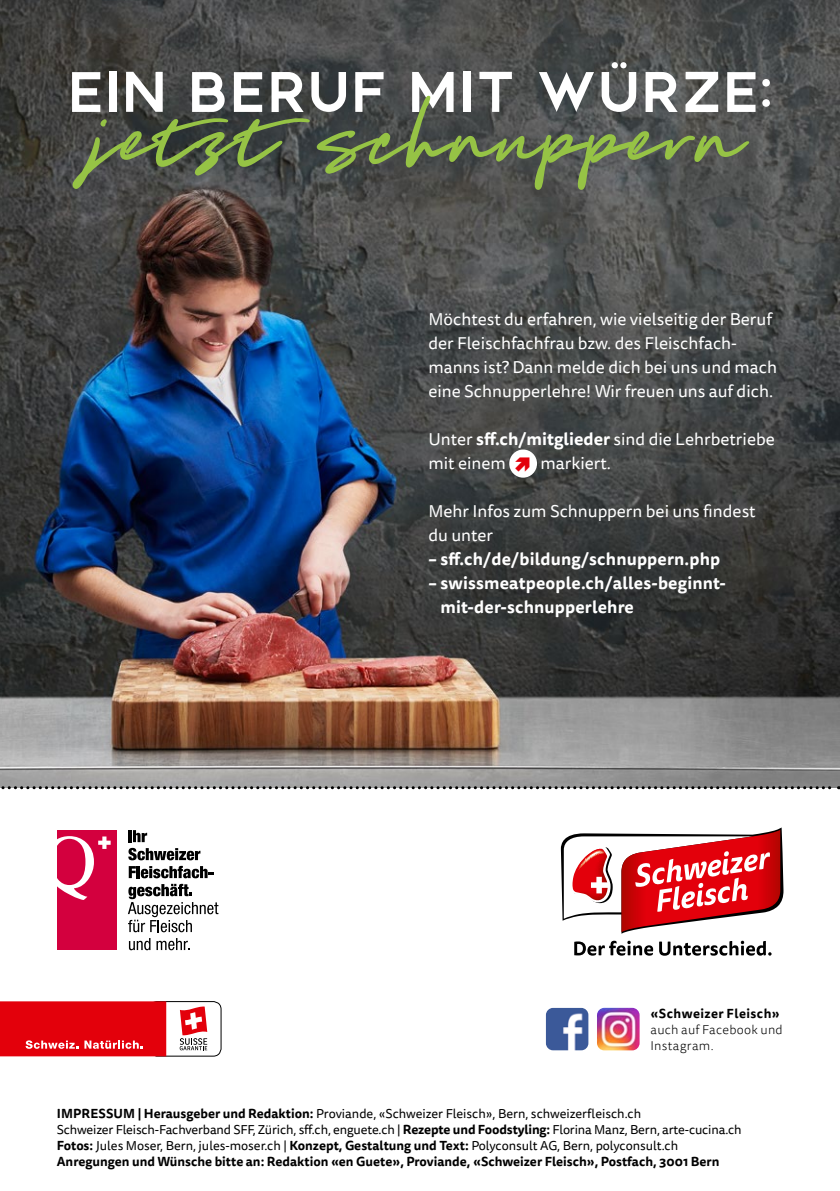
<style>
.page{position:relative;width:840px;height:1191px;background:#fff}
.page>*{position:absolute;margin:0;border:0;box-sizing:border-box;transform-origin:0 0}
.t1{font:160px "Distinct Style Script";letter-spacing:.01em;color:#96c345}
.t2{font:700 50px "Distinct Style Sans";letter-spacing:-.015em;color:#fff}
.t3{font:17px/24px "Tisa Sans Pro";color:#fff}
.t4{font:700 17px/24px "Tisa Sans Pro";letter-spacing:.01em;color:#fff}
.t5{font:12.8px/16px "Tisa Sans Pro";letter-spacing:-.01em;color:#000}
.t6{font:300 12.8px/16px "Tisa Sans Pro";letter-spacing:.02em;color:#000}
.t7{font:700 12.8px "Tisa Sans Pro";letter-spacing:.035em;color:#000}
.s1{font-weight:700}
</style>
<div class="page">
<img style="left:0;top:0;width:839px;height:786px">
<hr style="left:128px;top:830px;width:4px;height:12px;background:#000">
<svg style="left:133px;top:830px;width:14px;height:12px"></svg>
<svg style="left:128px;top:848px;width:72px;height:12px"></svg>
<svg style="left:129px;top:866px;width:85px;height:12px"></svg>
<svg style="left:128px;top:884px;width:90px;height:48px"></svg>
<svg style="left:129px;top:938px;width:21px;height:12px"></svg>
<svg style="left:156px;top:938px;width:33px;height:12px"></svg>
<div style="left:57px;top:830px;width:60px;height:120px;background:#d3003e"></div>
<svg style="left:57px;top:836px;width:54px;height:64px"></svg>
<div style="left:149px;top:1001px;width:72px;height:55px;border:1px solid #000;border-radius:8px"></div>
<svg style="left:180px;top:1006px;width:27px;height:44px"></svg>
<div style="left:0;top:1001px;width:166px;height:55px;background:#e3000b"></div>
<svg style="left:26px;top:1040px;width:52px;height:8px"></svg>
<svg style="left:84px;top:1040px;width:59px;height:8px"></svg>
<svg style="left:560px;top:827px;width:223px;height:106px"></svg>
<svg style="left:574px;top:940px;width:78px;height:15px"></svg>
<svg style="left:659px;top:940px;width:112px;height:15px"></svg>
<img style="left:546px;top:1009px;width:41px;height:40px">
<div style="left:543px;top:1006px;width:47px;height:46px;border:2px solid #fff;border-radius:8px"></div>
<img style="left:597px;top:1009px;width:41px;height:40px">
<div style="left:594px;top:1006px;width:47px;height:46px;border:2px solid #fff;border-radius:8px"></div>
<svg style="left:0;top:786px;width:839px;height:3px;background:#757575"></svg>
<div style="left:509px;top:449px;width:27px;height:28px;background:#fff;border-radius:50%"></div>
<h2 class="t2" style="left:67px;top:59px;width:706px">EIN BERUF MIT WÜRZE:</h2>
<h1 class="t1" style="left:95px;top:64px;width:650px">jetzt schnuppern</h1>
<h3 class="t3" style="left:428px;top:307px;width:350px">Möchtest du erfahren, wie vielseitig der Beruf der Fleischfachfrau bzw. des Fleischfach&shy;manns ist? Dann melde dich bei uns und mach eine Schnupperlehre! Wir freuen uns auf dich.</h3>
<h3 class="t3" style="left:428px;top:427px;width:348px">Unter <span class="s1">sff.ch/mitglieder</span> sind die Lehrbetriebe mit einem</h3>
<h3 class="t3" style="left:540px;top:451px;width:72px">markiert.</h3>
<h3 class="t3" style="left:428px;top:499px;width:328px">Mehr Infos zum Schnuppern bei uns findest du unter</h3>
<h3 class="t4" style="left:428px;top:546px;width:293px">– sff.ch/de/bildung/schnuppern.php</h3>
<h3 class="t4" style="left:440px;top:570px;width:287px;text-indent:-12px">– swissmeatpeople.ch/alles-beginnt&shy;mit-der-schnupperlehre</h3>
<p class="t7" style="left:650px;top:1003px;width:131px">«Schweizer Fleisch»</p>
<p class="t6" style="left:650px;top:1021px;width:134px">auch auf Facebook und<br>Instagram.</p>
<p class="t5" style="left:57px;top:1106px;width:686px"><span class="s1">IMPRESSUM | Herausgeber und Redaktion:</span> Proviande, «Schweizer Fleisch», Bern, schweizerfleisch.ch<br>Schweizer Fleisch-Fachverband SFF, Zürich, sff.ch, enguete.ch | <span class="s1">Rezepte und Foodstyling:</span> Florina Manz, Bern, arte-cucina.ch <span class="s1">Fotos:</span> Jules Moser, Bern, jules-moser.ch | <span class="s1">Konzept, Gestaltung und Text:</span> Polyconsult AG, Bern, polyconsult.ch <span class="s1">Anregungen und Wünsche bitte an: Redaktion «en Guete», Proviande, «Schweizer Fleisch», Postfach, 3001 Bern</span></p>
</div>
